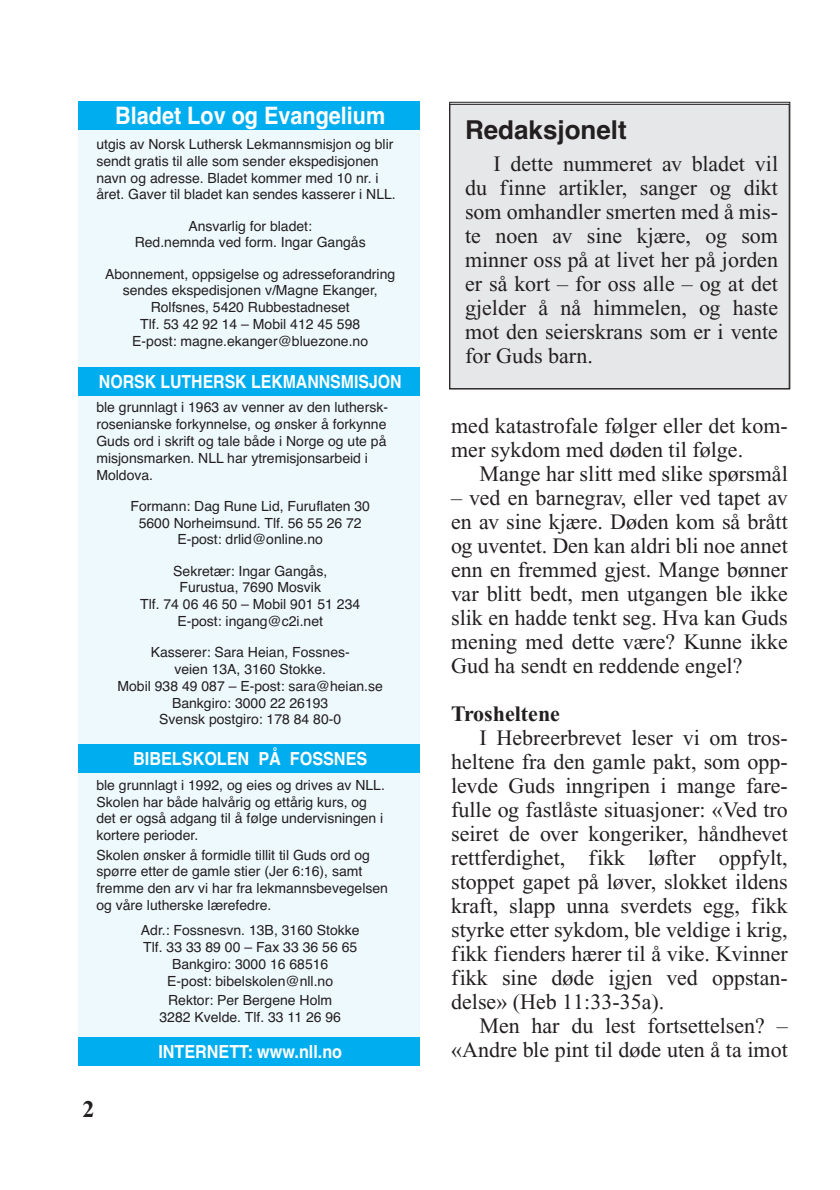
<style>
.page{position:relative;width:840px;height:1190px;background:#fff}
.page>*{position:absolute;margin:0;border:0;box-sizing:border-box;transform-origin:0 0}
.t1{font:700 26px "Helvetica";color:#231f20}
.t2{font:700 24px "Helvetica";color:#fff;scale:.9 1}
.t3{font:700 24px "Times New Roman";color:#231f20}
.t4{font:22px/24px "Times New Roman";color:#231f20;text-align:justify}
.t5{font:700 22px "Times New Roman";color:#231f20}
.t6{font:700 18px "Helvetica";color:#fff;scale:.9 1}
.t7{font:700 18px "Helvetica";color:#fff;scale:.88 1}
.t8{font:14px/16.8px "Helvetica";color:#231f20;text-align:center}
</style>
<div class="page">
<div style="left:450px;top:103px;width:339px;height:285px;background:#e6e7e8"></div>
<div style="left:78px;top:102px;width:342px;height:964px;background:#eef9fe"></div>
<div style="left:78px;top:102px;width:342px;height:28px;background:#00adef"></div>
<div style="left:78px;top:367px;width:342px;height:28px;background:#00adef"></div>
<div style="left:78px;top:744px;width:342px;height:29px;background:#00adef"></div>
<div style="left:78px;top:1038px;width:342px;height:28px;background:#00adef"></div>
<div style="left:449px;top:104px;width:341px;height:285px;border:1px solid #231f20"></div>
<h2 class="t2" style="left:115px;top:107px;width:302px">Bladet Lov og Evangelium</h2>
<p class="t8" style="left:96px;top:137px;width:301px;text-align:left">utgis av Norsk Luthersk Lekmannsmisjon og blir sendt gratis til alle som sender ekspedisjonen navn og adresse. Bladet kommer med 10 nr. i året. Gaver til bladet kan sendes kasserer i NLL.</p>
<p class="t8" style="left:135px;top:219px;width:233px">Ansvarlig for bladet:<br>Red.nemnda ved form. Ingar Gangås</p>
<p class="t8" style="left:105px;top:267px;width:292px">Abonnement, oppsigelse og adresseforandring sendes ekspedisjonen v/Magne Ekanger, Rolfsnes, 5420 Rubbestadneset<br>Tlf. 53 42 92 14 – Mobil 412 45 598<br>E-post: magne.ekanger@bluezone.no</p>
<p class="t7" style="left:99px;top:375px;width:345px">NORSK LUTHERSK LEKMANNSMISJON</p>
<p class="t8" style="left:96px;top:400px;width:293px;text-align:left">ble grunnlagt i 1963 av venner av den luthersk&shy;rosenianske forkynnelse, og ønsker å forkynne Guds ord i skrift og tale både i Norge og ute på misjonsmarken. NLL har ytremisjonsarbeid i Moldova.</p>
<p class="t8" style="left:130px;top:499px;width:241px">Formann: Dag Rune Lid, Furuflaten 30<br>5600 Norheimsund. Tlf. 56 55 26 72<br>E-post: drlid@online.no</p>
<p class="t8" style="left:140px;top:564px;width:222px">Sekretær: Ingar Gangås,<br>Furustua, 7690 Mosvik<br>Tlf. 74 06 46 50 – Mobil 901 51 234<br>E-post: ingang@c2i.net</p>
<p class="t8" style="left:118px;top:645px;width:267px">Kasserer: Sara Heian, Fossnes-<br>veien 13A, 3160 Stokke.<br>Mobil 938 49 087 – E-post: sara@heian.se<br>Bankgiro: 3000 22 26193<br>Svensk postgiro: 178 84 80-0</p>
<p class="t6" style="left:133px;top:752px;width:262px">BIBELSKOLEN PÅ FOSSNES</p>
<p class="t8" style="left:96px;top:778px;width:290px;text-align:left">ble grunnlagt i 1992, og eies og drives av NLL.<br>Skolen har både halvårig og ettårig kurs, og det er også adgang til å følge undervisningen i kortere perioder.</p>
<p class="t8" style="left:96px;top:848px;width:293px;text-align:left">Skolen ønsker å formidle tillit til Guds ord og spørre etter de gamle stier (Jer 6:16), samt fremme den arv vi har fra lekmannsbevegelsen og våre lutherske lærefedre.</p>
<p class="t8" style="left:141px;top:923px;width:220px">Adr.: Fossnesvn. 13B, 3160 Stokke<br>Tlf. 33 33 89 00 – Fax 33 36 56 65<br>Bankgiro: 3000 16 68516<br>E-post: bibelskolen@nll.no</p>
<p class="t8" style="left:159px;top:993px;width:183px">Rektor: Per Bergene Holm<br>3282 Kvelde. Tlf. 33 11 26 96</p>
<p class="t6" style="left:158px;top:1045px;width:206px">INTERNETT: www.nll.no</p>
<h2 class="t3" style="left:82px;top:1101px;width:13px">2</h2>
<h1 class="t1" style="left:465px;top:121px;width:163px">Redaksjonelt</h1>
<p class="t4" style="left:465px;top:154px;width:315px;text-indent:28px">I dette nummeret av bladet vil du finne artikler, sanger og dikt som omhandler smerten med å mis&shy;te noen av sine kjære, og som minner oss på at livet her på jorden er så kort – for oss alle – og at det gjelder å nå himmelen, og haste mot den seierskrans som er i vente for Guds barn.</p>
<h3 class="t4" style="left:451px;top:416px;width:338px">med katastrofale følger eller det kom&shy;mer sykdom med døden til følge.</h3>
<h3 class="t4" style="left:479px;top:464px;width:310px">Mange har slitt med slike spørsmål</h3>
<p class="t4" style="left:451px;top:488px;width:338px">– ved en barnegrav, eller ved tapet av en av sine kjære. Døden kom så brått og uventet. Den kan aldri bli noe annet enn en fremmed gjest. Mange bønner var blitt bedt, men utgangen ble ikke slik en hadde tenkt seg. Hva kan Guds mening med dette være? Kunne ikke Gud ha sendt en reddende engel?</p>
<h3 class="t5" style="left:451px;top:706px;width:110px">Trosheltene</h3>
<p class="t4" style="left:451px;top:728px;width:338px;text-indent:28px">I Hebreerbrevet leser vi om tros&shy;heltene fra den gamle pakt, som opp&shy;levde Guds inngripen i mange fare&shy;fulle og fastlåste situasjoner: «Ved tro seiret de over kongeriker, håndhevet rettferdighet, fikk løfter oppfylt, stoppet gapet på løver, slokket ildens kraft, slapp unna sverdets egg, fikk styrke etter sykdom, ble veldige i krig, fikk fienders hærer til å vike. Kvinner fikk sine døde igjen ved oppstan&shy;delse» (Heb 11:33-35a).</p>
<h3 class="t4" style="left:451px;top:1016px;width:338px;text-align:right">Men har du lest fortsettelsen? – «Andre ble pint til døde uten å ta imot</h3>
</div>
